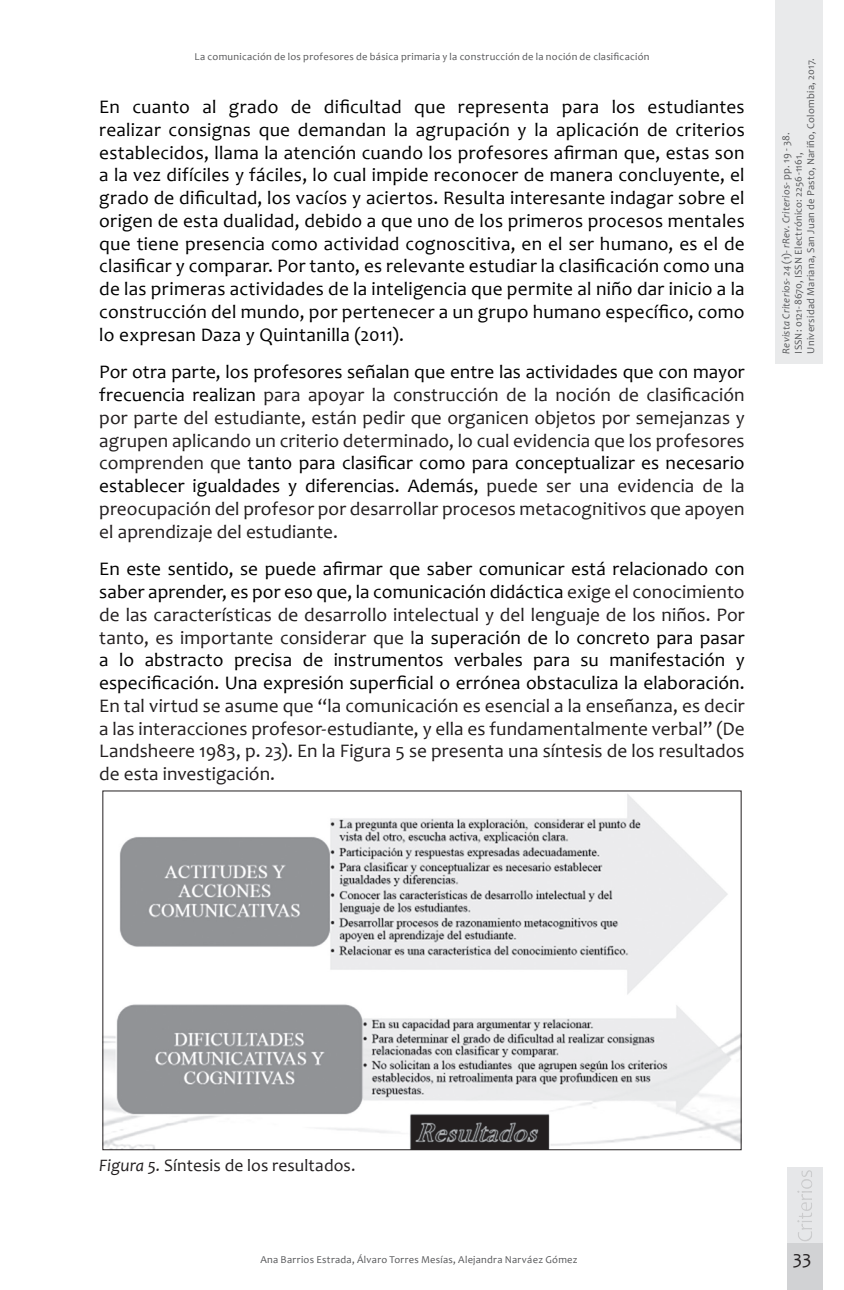
<style>
.page{position:relative;width:844px;height:1290px;background:#fff}
.page>*{position:absolute;margin:0;border:0;box-sizing:border-box;transform-origin:0 0}
.Cuerpo_de_texto{font:19.25px/22.8px "Candara";color:#231f20;text-align:justify}
.Cuerpo_de_texto-2{font:19.25px/22.8px "Candara";letter-spacing:.015em;color:#000;text-align:justify}
.Título_tablas_Crieri{font:17.5px "Candara";letter-spacing:.005em;color:#231f20}
.t1{font:10.5px/12.2px "Candara";letter-spacing:.025em;color:#57585a}
.s1{color:#000}
.s2{font-style:italic}
</style>
<div class="page">
<div style="left:775px;top:0;width:47px;height:363px;background:#e9eaeb"></div>
<div style="left:787px;top:1243px;width:35px;height:47px;background:#d1d2d4"></div>
<div style="left:787px;top:1167px;width:35px;height:76px;background:#e6e7e9"></div>
<img style="left:797px;top:1170px;width:15px;height:71px">
<img style="left:105px;top:794px;width:634px;height:354px">
<p class="t1" style="left:194px;top:51px;width:456px">La comunicación de los profesores de básica primaria y la construcción de la noción de clasificación</p>
<p class="Cuerpo_de_texto-2" style="left:99px;top:95px;width:646px">En cuanto al grado de dificultad que representa para los estudiantes realizar consignas que demandan la agrupación y la aplicación de criterios establecidos, llama la atención cuando los profesores afirman que, estas son a la vez difíciles y fáciles, lo cual impide reconocer de manera concluyente, el grado de dificultad, los vacíos y aciertos. Resulta interesante indagar sobre el origen de esta dualidad, debido a que uno de los primeros procesos mentales que tiene presencia como actividad cognoscitiva, en el ser humano, es el de clasificar y comparar. Por tanto, es relevante estudiar la clasificación como una de las primeras actividades de la inteligencia que permite al niño dar inicio a la construcción del mundo, por pertenecer a un grupo humano específico, como lo expresan Daza y Quintanilla (2011).</p>
<p class="Cuerpo_de_texto" style="left:99px;top:360px;width:646px"><span class="s1">Por otra parte, los profesores señalan que entre las actividades que con mayor frecuencia realizan</span> para apoyar la construcción de la noción de clasificación por parte del estudiante, están pedir que organicen objetos por semejanzas y agrupen aplicando un criterio determinado, lo cual evidencia que los profesores comprenden que <span class="s1">tanto para clasificar como para conceptualizar es necesario establecer igualdades y diferencias. Además,</span> puede ser una evidencia de la preocupación del profesor por desarrollar procesos metacognitivos que apoyen el aprendizaje del estudiante.</p>
<p class="Cuerpo_de_texto" style="left:99px;top:557px;width:646px"><span class="s1">En este sentido, se puede afirmar que saber comunicar está relacionado con saber aprender, es por eso que, la comunicación didáctica</span> exige el conocimiento de las características de desarrollo intelectual y del lenguaje de los niños. Por tanto, es importante considerar que l<span class="s1">a superación de lo concreto para pasar a lo abstracto precisa de instrumentos verbales para su manifestación y especificación. Una expresión superficial o errónea obstaculiza la elaboración.<br></span>En tal virtud se asume que “la comunicación es esencial a la enseñanza, es decir a las interacciones profesor-estudiante, y ella es fundamentalmente verbal” (De Landsheere 1983, p. 23). En la Figura 5 se presenta una síntesis de los resultados de esta investigación.</p>
<p class="t1" style="left:779px;top:353px;width:297px;rotate:-90deg"><span class="s2">Revista Criterios- 24</span> (1)- <span class="s2">rRev. Criterios</span>- pp. 19 - 38.<br>ISSN: 0121-8670, ISSN Electrónico: 2256-1161,<br>Universidad Mariana, San Juan de Pasto, Nariño, Colombia, 2017.</p>
<p class="Título_tablas_Crieri" style="left:99px;top:1154px;width:258px"><span class="s2">Figura 5.</span> Síntesis de los resultados.</p>
<p class="t1" style="left:260px;top:1253px;width:318px">Ana Barrios Estrada, Álvaro Torres Mesías, Alejandra Narváez Gómez</p>
<p class="Cuerpo_de_texto" style="left:792px;top:1246px;width:20px">33</p>
</div>
